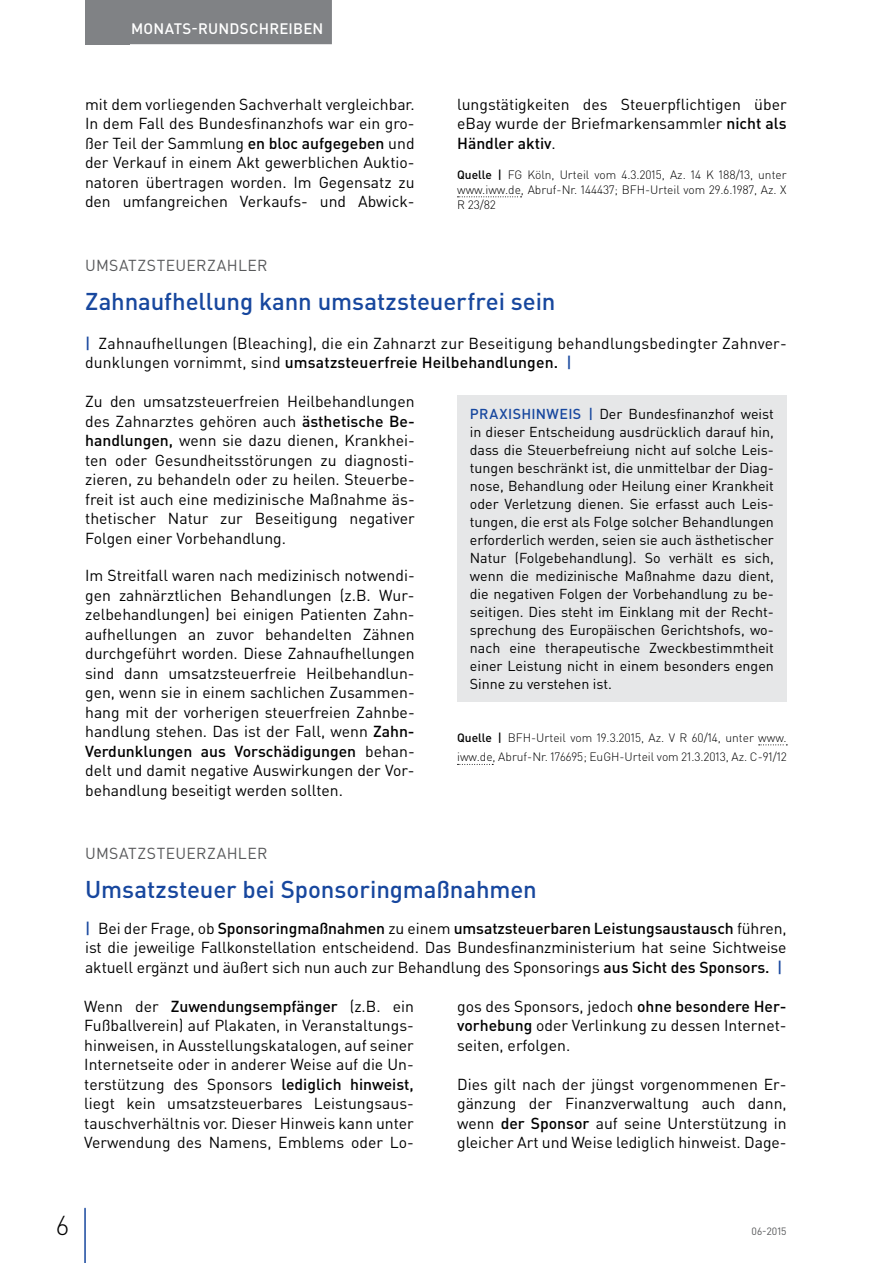
<style>
.page{position:relative;width:893px;height:1263px;background:#fff}
.page>*{position:absolute;margin:0;border:0;box-sizing:border-box;transform-origin:0 0}
.t1{font:300 27px "DIN Pro";color:#000}
.t2{font:500 24px "DIN Pro";letter-spacing:-.005em;color:#17479e}
.t3{font:15.75px/19.5px "DIN Pro";color:#000;text-align:justify}
.t4{font:15.75px "DIN Pro";letter-spacing:.025em;color:#58595b}
.t5{font:500 15px "DIN Pro";letter-spacing:.015em;color:#fff}
.t6{font:14.25px/18px "DIN Pro";color:#000;text-align:justify}
.t7{font:300 12px/15px "DIN Pro";color:#000}
.t8{font:10.5px "DIN Pro";color:#58595b}
.s1{font-weight:500}
.s2{font-weight:500;color:#17479e}
</style>
<div class="page">
<div style="left:85px;top:0;width:45px;height:44px;background:#808285"></div>
<hr style="left:84px;top:1208px;width:2px;height:55px;background:#17479e">
<div style="left:122px;top:0;width:210px;height:44px;background:#808285"></div>
<svg style="left:759px;top:744px;width:28px;height:1px"></svg>
<svg style="left:457px;top:764px;width:36px;height:1px"></svg>
<div style="left:457px;top:395px;width:330px;height:306px;background:#e6e7e8"></div>
<svg style="left:457px;top:196px;width:65px;height:1px"></svg>
<p class="t5" style="left:131px;top:18px;width:194px">MONATS-RUNDSCHREIBEN</p>
<p class="t3" style="left:85px;top:94px;width:331px">mit dem vorliegenden Sachverhalt vergleichbar.<br>In dem Fall des Bundesfinanzhofs war ein gro&shy;ßer Teil der Sammlung <span class="s1">en bloc aufgegeben</span> und der Verkauf in einem Akt gewerblichen Auktio&shy;natoren übertragen worden. Im Gegensatz zu den umfangreichen Verkaufs- und Abwick-</p>
<p class="t3" style="left:457px;top:94px;width:331px">lungstätigkeiten des Steuerpflichtigen über eBay wurde der Briefmarkensammler <span class="s1">nicht als Händler aktiv</span>.</p>
<p class="t7" style="left:457px;top:167px;width:331px;text-align:justify"><span class="s1">Quelle |</span> FG Köln, Urteil vom 4.3.2015, Az. 14 K 188/13, unter www.iww.de, Abruf-Nr. 144437; BFH-Urteil vom 29.6.1987, Az. X R 23/82</p>
<p class="t4" style="left:85px;top:254px;width:184px">UMSATZSTEUERZAHLER</p>
<h2 class="t2" style="left:85px;top:285px;width:472px">Zahnaufhellung kann umsatzsteuerfrei sein</h2>
<p class="t3" style="left:85px;top:333px;width:703px"><span class="s2">|</span> Zahnaufhellungen (Bleaching), die ein Zahnarzt zur Beseitigung behandlungsbedingter Zahnver&shy;dunklungen vornimmt, sind <span class="s1">umsatzsteuerfreie Heilbehandlungen.</span> <span class="s2">|</span></p>
<p class="t3" style="left:85px;top:391px;width:331px">Zu den umsatzsteuerfreien Heilbehandlungen des Zahnarztes gehören auch <span class="s1">ästhetische Be&shy;handlungen,</span> wenn sie dazu dienen, Krankhei&shy;ten oder Gesundheitsstörungen zu diagnosti&shy;zieren, zu behandeln oder zu heilen. Steuerbe&shy;freit ist auch eine medizinische Maßnahme äs&shy;thetischer Natur zur Beseitigung negativer Folgen einer Vorbehandlung.</p>
<p class="t3" style="left:85px;top:565px;width:331px">Im Streitfall waren nach medizinisch notwendi&shy;gen zahnärztlichen Behandlungen (z.B. Wur&shy;zelbehandlungen) bei einigen Patienten Zahn&shy;aufhellungen an zuvor behandelten Zähnen durchgeführt worden. Diese Zahnaufhellungen sind dann umsatzsteuerfreie Heilbehandlun&shy;gen, wenn sie in einem sachlichen Zusammen&shy;hang mit der vorherigen steuerfreien Zahnbe&shy;handlung stehen. Das ist der Fall, wenn <span class="s1">Zahn-Verdunklungen aus Vorschädigungen</span> behan&shy;delt und damit negative Auswirkungen der Vor&shy;behandlung beseitigt werden sollten.</p>
<p class="t6" style="left:470px;top:404px;width:306px"><span class="s2">PRAXISHINWEIS |</span> Der Bundesfinanzhof weist in dieser Entscheidung ausdrücklich darauf hin, dass die Steuerbefreiung nicht auf solche Leis&shy;tungen beschränkt ist, die unmittelbar der Diag&shy;nose, Behandlung oder Heilung einer Krankheit oder Verletzung dienen. Sie erfasst auch Leis&shy;tungen, die erst als Folge solcher Behandlungen erforderlich werden, seien sie auch ästhetischer Natur (Folgebehandlung). So verhält es sich, wenn die medizinische Maßnahme dazu dient, die negativen Folgen der Vorbehandlung zu be&shy;seitigen. Dies steht im Einklang mit der Recht&shy;sprechung des Europäischen Gerichtshofs, wo&shy;nach eine therapeutische Zweckbestimmtheit einer Leistung nicht in einem besonders engen Sinne zu verstehen ist.</p>
<p class="t7" style="left:457px;top:727px;width:331px;line-height:19.5px"><span class="s1">Quelle |</span> BFH-Urteil vom 19.3.2015, Az. V R 60/14, unter www. iww.de, Abruf-Nr. 176695; EuGH-Urteil vom 21.3.2013, Az. C-91/12</p>
<p class="t4" style="left:85px;top:842px;width:184px">UMSATZSTEUERZAHLER</p>
<h2 class="t2" style="left:85px;top:873px;width:453px">Umsatzsteuer bei Sponsoringmaßnahmen</h2>
<p class="t3" style="left:85px;top:918px;width:703px"><span class="s2">|</span> Bei der Frage, ob <span class="s1">Sponsoringmaßnahmen</span> zu einem <span class="s1">umsatzsteuerbaren Leistungsaustausch</span> führen, ist die jeweilige Fallkonstellation entscheidend. Das Bundesfinanzministerium hat seine Sichtweise aktuell ergänzt und äußert sich nun auch zur Behandlung des Sponsorings <span class="s1">aus Sicht des Sponsors.</span> <span class="s2">|</span></p>
<p class="t3" style="left:84px;top:996px;width:331px">Wenn der <span class="s1">Zuwendungsempfänger</span> (z.B. ein Fußballverein) auf Plakaten, in Veranstaltungs&shy;hinweisen, in Ausstellungskatalogen, auf seiner Internetseite oder in anderer Weise auf die Un&shy;terstützung des Sponsors <span class="s1">lediglich hinweist, </span>liegt kein umsatzsteuerbares Leistungsaus&shy;tauschverhältnis vor. Dieser Hinweis kann unter Verwendung des Namens, Emblems oder Lo-</p>
<p class="t3" style="left:457px;top:996px;width:331px">gos des Sponsors, jedoch <span class="s1">ohne besondere Her&shy;vorhebung</span> oder Verlinkung zu dessen Internet&shy;seiten, erfolgen.</p>
<p class="t3" style="left:457px;top:1074px;width:331px">Dies gilt nach der jüngst vorgenommenen Er&shy;gänzung der Finanzverwaltung auch dann, wenn <span class="s1">der Sponsor</span> auf seine Unterstützung in gleicher Art und Weise lediglich hinweist. Dage-</p>
<h1 class="t1" style="left:56px;top:1207px;width:14px">6</h1>
<p class="t8" style="left:752px;top:1224px;width:37px">06-2015</p>
</div>
